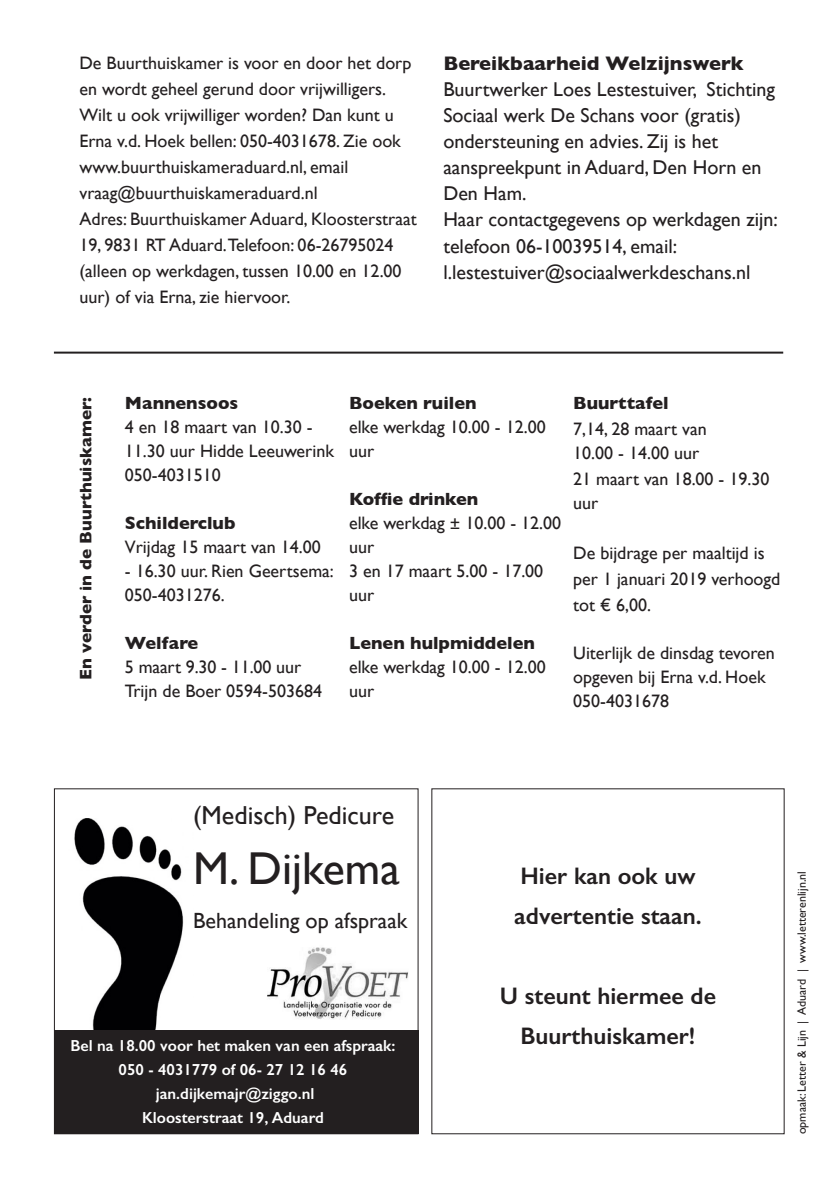
<style>
.page{position:relative;width:840px;height:1191px;background:#fff}
.page>*{position:absolute;margin:0;border:0;box-sizing:border-box;transform-origin:0 0}
.tekst{font:46px "Gill Sans";color:#231f20}
.tekst-2{font:26px "Gill Sans";color:#231f20}
.kop_2{font:600 24px/40px "Gill Sans";color:#231f20;text-align:center}
.tekst-3{font:22px "Gill Sans";color:#231f20}
.tekst-4{font:20px/26px "Gill Sans";color:#231f20}
.kop_1{font:700 20px "Gill Sans";color:#231f20}
.tekst-5{font:18px/24px "Gill Sans";color:#231f20}
.kop_1-2{font:700 18px "Gill Sans";color:#231f20}
.kop_1-3{font:700 17px "Gill Sans";color:#231f20}
.tekst-6{font:600 16px "Gill Sans";color:#fff}
.tekst-7{font:12px "Gill Sans";color:#231f20}
</style>
<div class="page">
<img style="left:74px;top:818px;width:110px;height:212px">
<div style="left:54px;top:1030px;width:364px;height:104px;background:#231f20"></div>
<div style="left:54px;top:788px;width:364px;height:346px;border:1px solid #231f20"></div>
<img style="left:267px;top:947px;width:141px;height:72px">
<hr style="left:54px;top:351px;width:728px;height:2px;background:#231f20">
<p class="tekst-5" style="left:79px;top:50px;width:333px;line-height:26px">De Buurthuiskamer is voor en door het dorp en wordt geheel gerund door vrijwilligers.<br>Wilt u ook vrijwilliger worden? Dan kunt u Erna v.d. Hoek bellen: 050-4031678. Zie ook www.buurthuiskameraduard.nl, email vraag@buurthuiskameraduard.nl</p>
<p class="tekst-5" style="left:79px;top:206px;width:339px;line-height:26px">Adres: Buurthuiskamer Aduard, Kloosterstraat 19, 9831 RT Aduard.Telefoon: 06-26795024 (alleen op werkdagen, tussen 10.00 en 12.00 uur) of via Erna, zie hiervoor.</p>
<p class="kop_1" style="left:443px;top:48px;width:301px">Bereikbaarheid Welzijnswerk</p>
<p class="tekst-4" style="left:443px;top:76px;width:333px">Buurtwerker Loes Lestestuiver, Stichting<br>Sociaal werk De Schans voor (gratis) ondersteuning en advies. Zij is het aanspreekpunt in Aduard, Den Horn en<br>Den Ham.</p>
<p class="tekst-4" style="left:443px;top:206px;width:336px">Haar contactgegevens op werkdagen zijn: telefoon 06-10039514, email:</p>
<p class="tekst-4" style="left:443px;top:258px;width:308px">l.lestestuiver@sociaalwerkdeschans.nl</p>
<p class="kop_1-3" style="left:72px;top:679px;width:284px;rotate:-90deg">En verder in de Buurthuiskamer:</p>
<p class="kop_1-2" style="left:125px;top:389px;width:115px">Mannensoos</p>
<p class="tekst-5" style="left:125px;top:415px;width:210px">4 en 18 maart van 10.30 -<br>11.30 uur Hidde Leeuwerink<br>050-4031510</p>
<p class="kop_1-2" style="left:125px;top:509px;width:112px">Schilderclub</p>
<p class="tekst-5" style="left:125px;top:535px;width:197px">Vrijdag 15 maart van 14.00</p>
<p class="tekst-5" style="left:125px;top:559px;width:210px">- 16.30 uur. Rien Geertsema:<br>050-4031276.</p>
<p class="kop_1-2" style="left:125px;top:629px;width:75px">Welfare</p>
<p class="tekst-5" style="left:125px;top:655px;width:178px">5 maart 9.30 - 11.00 uur</p>
<p class="tekst-5" style="left:125px;top:679px;width:199px">Trijn de Boer 0594-503684</p>
<p class="kop_1-2" style="left:349px;top:389px;width:129px">Boeken ruilen</p>
<p class="tekst-5" style="left:349px;top:415px;width:198px">elke werkdag 10.00 - 12.00 uur</p>
<p class="kop_1-2" style="left:349px;top:485px;width:131px">Koffie drinken</p>
<p class="tekst-5" style="left:349px;top:511px;width:214px">elke werkdag ± 10.00 - 12.00 uur</p>
<p class="tekst-5" style="left:349px;top:559px;width:196px">3 en 17 maart 5.00 - 17.00 uur</p>
<p class="kop_1-2" style="left:349px;top:629px;width:187px">Lenen hulpmiddelen</p>
<p class="tekst-5" style="left:349px;top:655px;width:198px">elke werkdag 10.00 - 12.00 uur</p>
<p class="kop_1-2" style="left:573px;top:389px;width:97px">Buurttafel</p>
<p class="tekst-5" style="left:573px;top:417px;width:135px">7,14, 28 maart van<br>10.00 - 14.00 uur</p>
<p class="tekst-5" style="left:573px;top:467px;width:198px">21 maart van 18.00 - 19.30 uur</p>
<p class="tekst-5" style="left:573px;top:540px;width:208px;line-height:26px">De bijdrage per maaltijd is per 1 januari 2019 verhoogd tot € 6,00.</p>
<p class="tekst-5" style="left:573px;top:641px;width:203px">Uiterlijk de dinsdag tevoren opgeven bij Erna v.d. Hoek<br>050-4031678</p>
<p class="tekst-2" style="left:193px;top:800px;width:202px">(Medisch) Pedicure</p>
<p class="tekst" style="left:193px;top:841px;width:208px">M. Dijkema</p>
<p class="tekst-3" style="left:193px;top:908px;width:215px">Behandeling op afspraak</p>
<p class="tekst-6" style="left:70px;top:1035px;width:326px">Bel na 18.00 voor het maken van een afspraak:</p>
<p class="tekst-6" style="left:118px;top:1059px;width:230px">050 - 4031779 of 06- 27 12 16 46</p>
<p class="tekst-6" style="left:156px;top:1083px;width:160px">jan.dijkemajr@ziggo.nl</p>
<p class="tekst-6" style="left:142px;top:1107px;width:183px">Kloosterstraat 19, Aduard</p>
<p class="kop_2" style="left:520px;top:856px;width:176px">Hier kan ook uw</p>
<p class="kop_2" style="left:514px;top:896px;width:189px">advertentie staan.</p>
<p class="kop_2" style="left:499px;top:976px;width:218px">U steunt hiermee de<br>Buurthuiskamer!</p>
<p class="tekst-7" style="left:794px;top:1134px;width:264px;rotate:-90deg">opmaak: Letter &amp; Lijn | Aduard | www.letterenlijn.nl</p>
</div>
